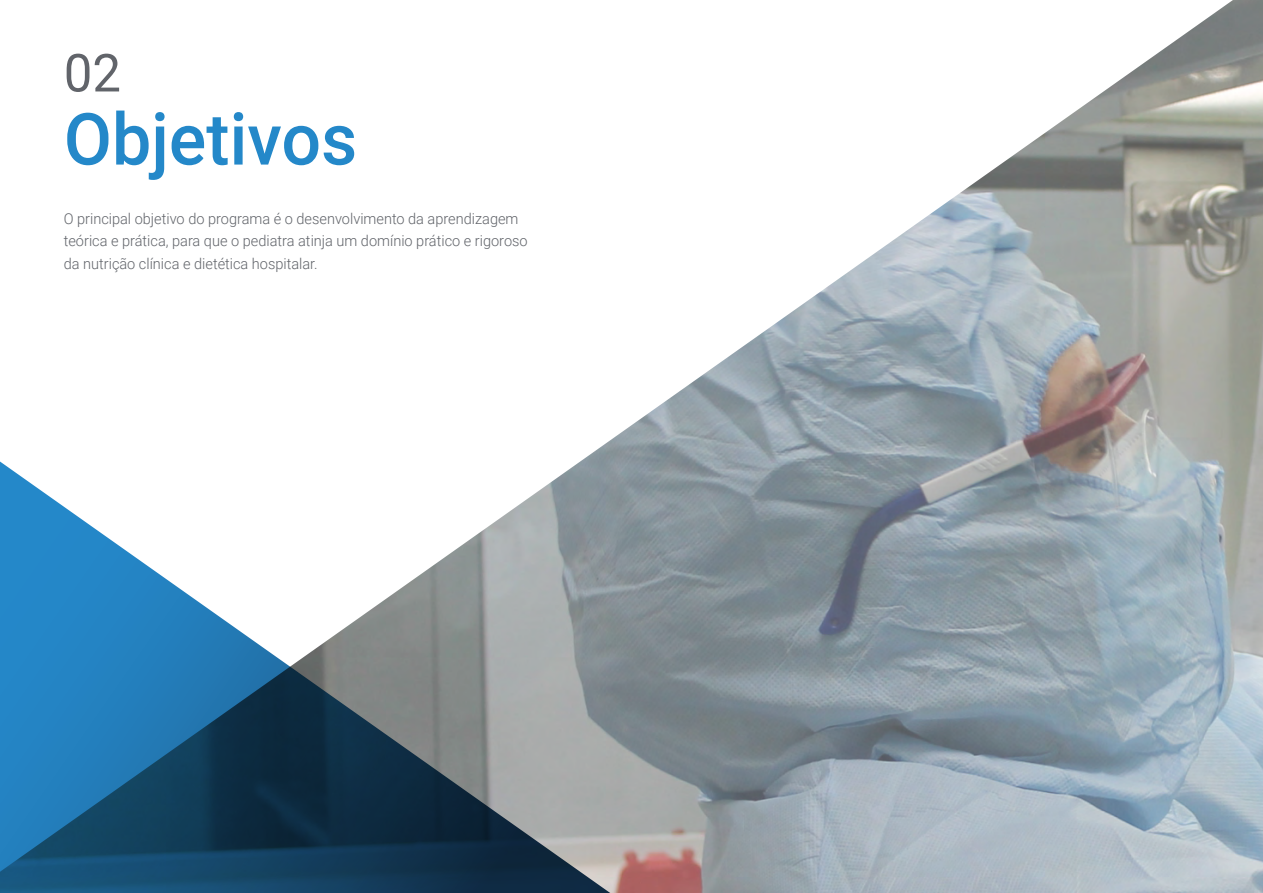
<style>
.page{position:relative;width:1263px;height:893px;background:#fff}
.page>*{position:absolute;margin:0;border:0;box-sizing:border-box;transform-origin:0 0}
.t1{font:500 72px "Roboto";color:#2488c9}
.t2{font:52.5px "Roboto";color:#61646a}
.t3{font:300 15px/22.5px "Roboto";color:#61646a}
</style>
<div class="page">
<img style="left:602px;top:0;width:661px;height:893px">
<svg style="left:0;top:446px;width:640px;height:447px"></svg>
<h2 class="t2" style="left:64px;top:36px;width:59px">02</h2>
<h1 class="t1" style="left:64px;top:89px;width:295px">Objetivos</h1>
<p class="t3" style="left:64px;top:207px;width:465px">O principal objetivo do programa é o desenvolvimento da aprendizagem teórica e prática, para que o pediatra atinja um domínio prático e rigoroso da nutrição clínica e dietética hospitalar.</p>
</div>
